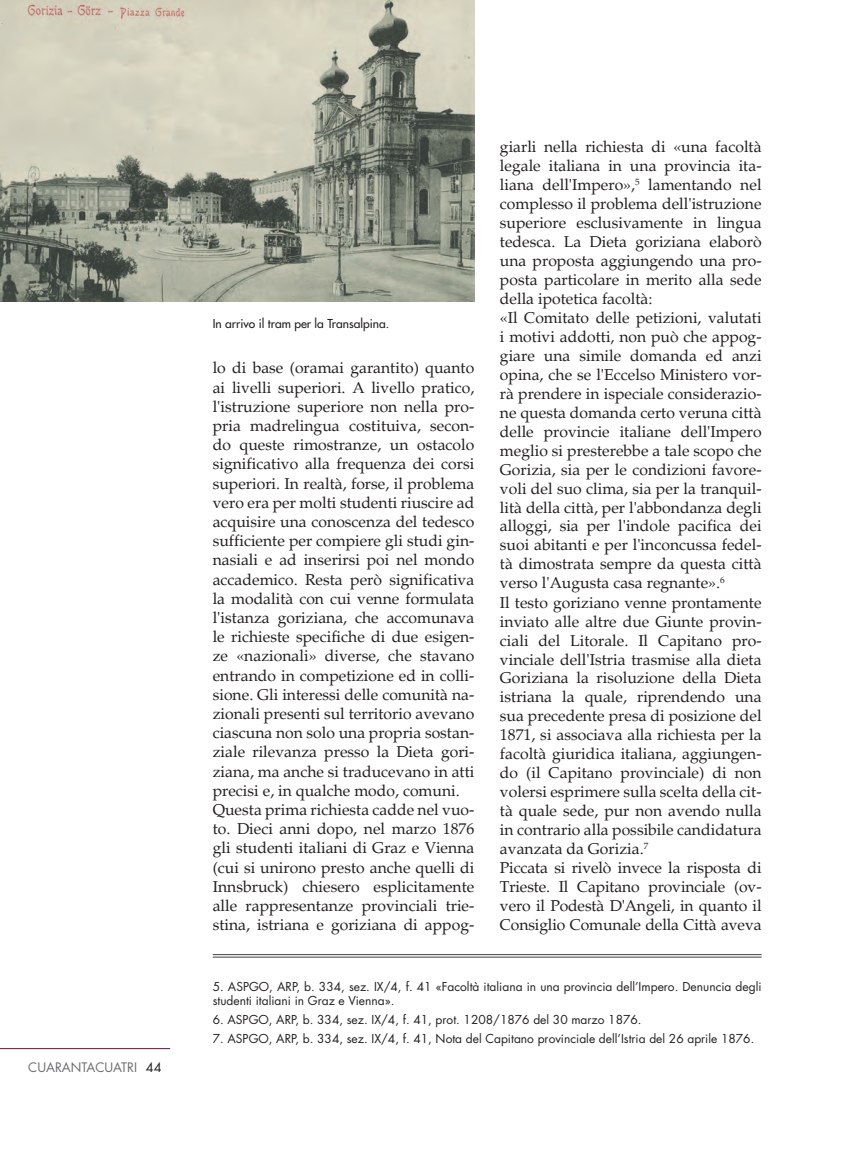
<style>
.page{position:relative;width:868px;height:1149px;background:#fff}
.page>*{position:absolute;margin:0;border:0;box-sizing:border-box;transform-origin:0 0}
.t1{font:15.75px/18.9px "Palatino";color:#231f20}
.t2{font:12.75px "Futura";color:#6c6d70}
.t3{font:12.75px "Futura";color:#231f20}
.t4{font:12px/14.4px "Futura";color:#231f20}
.t5{font:12px "Futura";color:#231f20}
</style>
<div class="page">
<hr style="left:0;top:1047px;width:170px;height:1px;background:#790d2c">
<hr style="left:213px;top:954px;width:548px;height:1px;background:#3e3e3f">
<hr style="left:213px;top:956px;width:548px;height:1px;background:#3e3e3f">
<img style="left:0;top:0;width:474px;height:301px">
<p class="t2" style="left:28px;top:1058px;width:110px">CUARANTACUATRI</p>
<p class="t3" style="left:146px;top:1058px;width:17px">44</p>
<p class="t5" style="left:213px;top:315px;width:178px">In arrivo il tram per la Transalpina.</p>
<p class="t1" style="left:213px;top:358px;width:263px">lo di base (oramai garantito) quanto ai livelli superiori. A livello pratico, l'istruzione superiore non nella pro&shy;pria madrelingua costituiva, secon&shy;do queste rimostranze, un ostacolo significativo alla frequenza dei corsi superiori. In realtà, forse, il problema vero era per molti studenti riuscire ad acquisire una conoscenza del tedesco sufficiente per compiere gli studi gin&shy;nasiali e ad inserirsi poi nel mondo accademico. Resta però significativa la modalità con cui venne formulata l'istanza goriziana, che accomunava le richieste specifiche di due esigen&shy;ze «nazionali» diverse, che stavano entrando in competizione ed in colli&shy;sione. Gli interessi delle comunità na&shy;zionali presenti sul territorio avevano ciascuna non solo una propria sostan&shy;ziale rilevanza presso la Dieta gori&shy;ziana, ma anche si traducevano in atti precisi e, in qualche modo, comuni.<br>Questa prima richiesta cadde nel vuo&shy;to. Dieci anni dopo, nel marzo 1876 gli studenti italiani di Graz e Vienna (cui si unirono presto anche quelli di Innsbruck) chiesero esplicitamente alle rappresentanze provinciali trie&shy;stina, istriana e goriziana di appog-</p>
<p class="t1" style="left:500px;top:137px;width:263px">giarli nella richiesta di «una facoltà legale italiana in una provincia ita&shy;liana dell'Impero»,<sup>5</sup> lamentando nel complesso il problema dell'istruzione superiore esclusivamente in lingua tedesca. La Dieta goriziana elaborò una proposta aggiungendo una pro&shy;posta particolare in merito alla sede della ipotetica facoltà:<br>«Il Comitato delle petizioni, valutati i motivi addotti, non può che appog&shy;giare una simile domanda ed anzi opina, che se l'Eccelso Ministero vor&shy;rà prendere in ispeciale considerazio&shy;ne questa domanda certo veruna città delle provincie italiane dell'Impero meglio si presterebbe a tale scopo che Gorizia, sia per le condizioni favore&shy;voli del suo clima, sia per la tranquil&shy;lità della città, per l'abbondanza degli alloggi, sia per l'indole pacifica dei suoi abitanti e per l'inconcussa fedel&shy;tà dimostrata sempre da questa città verso l'Augusta casa regnante».<sup>6<br></sup>Il testo goriziano venne prontamente inviato alle altre due Giunte provin&shy;ciali del Litorale. Il Capitano pro&shy;vinciale dell'Istria trasmise alla dieta Goriziana la risoluzione della Dieta istriana la quale, riprendendo una sua precedente presa di posizione del 1871, si associava alla richiesta per la facoltà giuridica italiana, aggiungen&shy;do (il Capitano provinciale) di non volersi esprimere sulla scelta della cit&shy;tà quale sede, pur non avendo nulla in contrario alla possibile candidatura avanzata da Gorizia.<sup>7<br></sup>Piccata si rivelò invece la risposta di Trieste. Il Capitano provinciale (ov&shy;vero il Podestà D'Angeli, in quanto il Consiglio Comunale della Città aveva</p>
<p class="t4" style="left:213px;top:978px;width:550px">5. ASPGO, ARP, b. 334, sez. IX/4, f. 41 «Facoltà italiana in una provincia dell’Impero. Denuncia degli studenti italiani in Graz e Vienna».</p>
<p class="t4" style="left:213px;top:1011px;width:430px">6. ASPGO, ARP, b. 334, sez. IX/4, f. 41, prot. 1208/1876 del 30 marzo 1876.</p>
<p class="t4" style="left:213px;top:1030px;width:543px">7. ASPGO, ARP, b. 334, sez. IX/4, f. 41, Nota del Capitano provinciale dell’Istria del 26 aprile 1876.</p>
</div>
